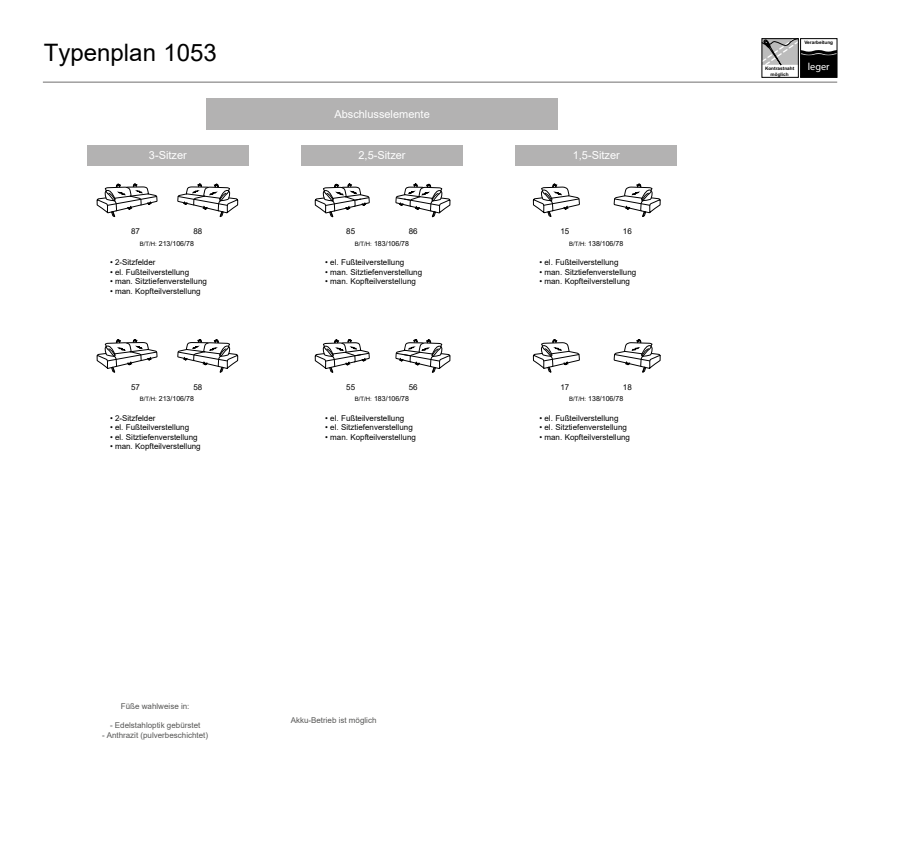
<style>
.page{position:relative;width:922px;height:851px;background:#fff}
.page>*{position:absolute;margin:0;border:0;box-sizing:border-box;transform-origin:0 0}
.t1{font:24px "Arial";color:#000}
.t2{font:11px "Arial";color:#fff}
.t3{font:10.3px "Myriad Pro";color:#fff}
.t4{font:8px "Arial";color:#000}
.t5{font:8px "Arial";color:#575756}
.t6{font:7px "Arial";color:#000}
.t7{font:700 4.7px/5.6px "Arial";color:#000;text-align:center}
.s1{font-size:6px}
</style>
<div class="page">
<hr style="left:43px;top:82px;width:794px;height:1px;background:#706f6f">
<svg style="left:761px;top:38px;width:74px;height:39px"></svg>
<div style="left:800px;top:38px;width:37px;height:39px;border:1px solid #000"></div>
<div style="left:206px;top:99px;width:351px;height:31px;background:#b3b2b2"></div>
<div style="left:87px;top:145px;width:161px;height:20px;background:#b3b2b2"></div>
<div style="left:301px;top:145px;width:161px;height:20px;background:#b3b2b2"></div>
<div style="left:515px;top:145px;width:161px;height:20px;background:#b3b2b2"></div>
<svg style="left:97px;top:184px;width:60px;height:32px"></svg>
<svg style="left:97px;top:339px;width:60px;height:33px"></svg>
<svg style="left:315px;top:184px;width:54px;height:33px"></svg>
<svg style="left:533px;top:184px;width:46px;height:32px"></svg>
<svg style="left:315px;top:339px;width:54px;height:33px"></svg>
<svg style="left:533px;top:340px;width:46px;height:32px"></svg>
<svg style="left:178px;top:184px;width:60px;height:32px"></svg>
<svg style="left:178px;top:339px;width:60px;height:33px"></svg>
<svg style="left:396px;top:184px;width:54px;height:33px"></svg>
<svg style="left:614px;top:184px;width:46px;height:32px"></svg>
<svg style="left:396px;top:339px;width:54px;height:33px"></svg>
<svg style="left:614px;top:340px;width:46px;height:32px"></svg>
<h1 class="t1" style="left:44px;top:36px;width:174px">Typenplan 1053</h1>
<h2 class="t2" style="left:334px;top:107px;width:97px">Abschlusselemente</h2>
<h2 class="t2" style="left:149px;top:148px;width:39px">3-Sitzer</h2>
<h2 class="t2" style="left:358px;top:148px;width:49px">2,5-Sitzer</h2>
<h2 class="t2" style="left:572px;top:148px;width:49px">1,5-Sitzer</h2>
<p class="t4" style="left:131px;top:226px;width:10px">87</p>
<p class="t4" style="left:193px;top:226px;width:10px">88</p>
<p class="t4" style="left:346px;top:226px;width:10px">85</p>
<p class="t4" style="left:560px;top:226px;width:10px">15</p>
<p class="t4" style="left:408px;top:226px;width:10px">86</p>
<p class="t4" style="left:622px;top:226px;width:10px">16</p>
<p class="t6" style="left:140px;top:238px;width:56px"><span class="s1">B/T/H:</span> 213/106/78</p>
<p class="t6" style="left:355px;top:238px;width:56px"><span class="s1">B/T/H:</span> 183/106/78</p>
<p class="t6" style="left:569px;top:238px;width:56px"><span class="s1">B/T/H:</span> 138/106/78</p>
<p class="t4" style="left:110px;top:256px;width:47px">• 2-Sitzfelder</p>
<p class="t4" style="left:110px;top:266px;width:81px">• el. Fußteilverstellung</p>
<p class="t4" style="left:110px;top:276px;width:98px">• man. Sitztiefenverstellung</p>
<p class="t4" style="left:110px;top:285px;width:92px">• man. Kopfteilverstellung</p>
<p class="t4" style="left:325px;top:256px;width:81px">• el. Fußteilverstellung</p>
<p class="t4" style="left:325px;top:266px;width:98px">• man. Sitztiefenverstellung</p>
<p class="t4" style="left:325px;top:276px;width:92px">• man. Kopfteilverstellung</p>
<p class="t4" style="left:539px;top:256px;width:81px">• el. Fußteilverstellung</p>
<p class="t4" style="left:539px;top:266px;width:98px">• man. Sitztiefenverstellung</p>
<p class="t4" style="left:539px;top:276px;width:92px">• man. Kopfteilverstellung</p>
<p class="t4" style="left:131px;top:381px;width:10px">57</p>
<p class="t4" style="left:193px;top:381px;width:10px">58</p>
<p class="t4" style="left:346px;top:381px;width:10px">55</p>
<p class="t4" style="left:560px;top:381px;width:10px">17</p>
<p class="t4" style="left:408px;top:381px;width:10px">56</p>
<p class="t4" style="left:622px;top:381px;width:10px">18</p>
<p class="t6" style="left:140px;top:394px;width:56px"><span class="s1">B/T/H:</span> 213/106/78</p>
<p class="t6" style="left:355px;top:394px;width:56px"><span class="s1">B/T/H:</span> 183/106/78</p>
<p class="t6" style="left:569px;top:394px;width:56px"><span class="s1">B/T/H:</span> 138/106/78</p>
<p class="t4" style="left:110px;top:412px;width:47px">• 2-Sitzfelder</p>
<p class="t4" style="left:110px;top:422px;width:81px">• el. Fußteilverstellung</p>
<p class="t4" style="left:110px;top:431px;width:89px">• el. Sitztiefenverstellung</p>
<p class="t4" style="left:110px;top:441px;width:92px">• man. Kopfteilverstellung</p>
<p class="t4" style="left:325px;top:412px;width:81px">• el. Fußteilverstellung</p>
<p class="t4" style="left:325px;top:422px;width:89px">• el. Sitztiefenverstellung</p>
<p class="t4" style="left:325px;top:431px;width:92px">• man. Kopfteilverstellung</p>
<p class="t4" style="left:539px;top:412px;width:81px">• el. Fußteilverstellung</p>
<p class="t4" style="left:539px;top:422px;width:89px">• el. Sitztiefenverstellung</p>
<p class="t4" style="left:539px;top:431px;width:92px">• man. Kopfteilverstellung</p>
<p class="t5" style="left:121px;top:700px;width:70px">Füße wahlweise in:</p>
<p class="t5" style="left:110px;top:719px;width:92px">- Edelstahloptik gebürstet</p>
<p class="t5" style="left:102px;top:729px;width:107px">- Anthrazit (pulverbeschichtet)</p>
<p class="t5" style="left:290px;top:714px;width:87px">Akku-Betrieb ist möglich</p>
<p class="t7" style="left:804px;top:40px;width:30px">Verarbeitung</p>
<p class="t7" style="left:764px;top:66px;width:31px">Kontrastnaht möglich</p>
<p class="t3" style="left:807px;top:60px;width:23px">leger</p>
</div>
